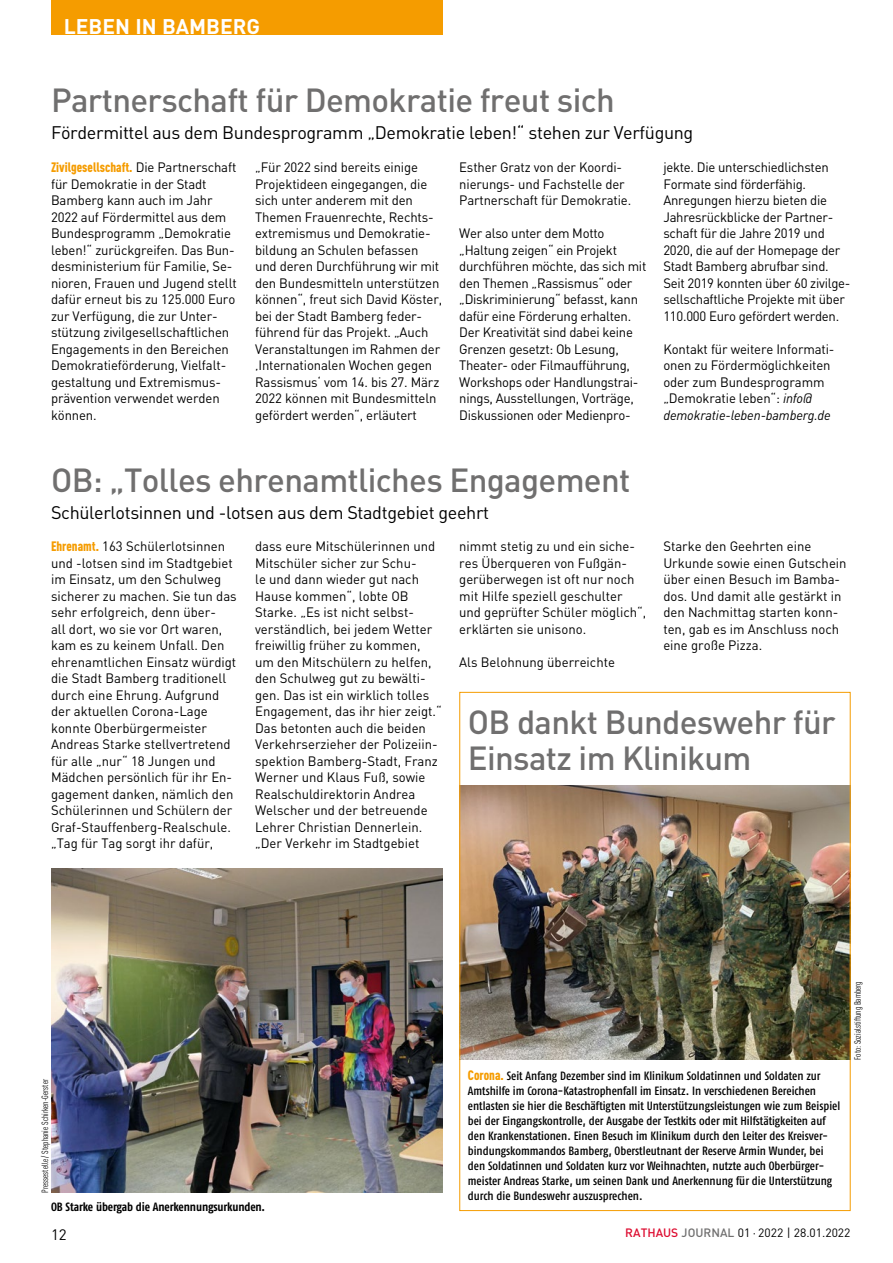
<style>
.page{position:relative;width:893px;height:1263px;background:#fff}
.page>*{position:absolute;margin:0;border:0;box-sizing:border-box;transform-origin:0 0}
.t1{font:500 33px/36px "DIN";letter-spacing:-.02em;color:#706f6f}
.t2{font:700 21px "DIN";color:#fff}
.t3{font:18px "DIN";letter-spacing:-.02em;color:#000}
.t4{font:15px "DIN";color:#000}
.t5{font:13.5px/16.5px "DIN";letter-spacing:-.01em;color:#000}
.t6{font:500 12px/15px "Fago Co";color:#000}
.t7{font:700 12px "Fago Co";letter-spacing:-.01em;color:#000}
.t8{font:12px "DIN";color:#000}
.t9{font:9px "DIN Cond";color:#000}
.s1{font-family:"DIN Cond";font-weight:900;color:#f59c00}
.s2{font-style:italic}
.s3{font-family:"DIN Cond";font-weight:900;font-size:13.5px;color:#f59c00}
.s4{font-weight:500;color:#dd0b2f}
.s5{font-weight:500;color:#706f6f}
</style>
<div class="page">
<div style="left:51px;top:0;width:391px;height:34px;background:#f59c00"></div>
<img style="left:51px;top:869px;width:391px;height:324px">
<img style="left:461px;top:786px;width:388px;height:274px">
<h2 class="t2" style="left:64px;top:12px;width:198px">LEBEN IN BAMBERG</h2>
<h3 class="t1" style="left:51px;top:81px;width:565px">Partnerschaft für Demokratie freut sich</h3>
<p class="t3" style="left:51px;top:122px;width:644px">Fördermittel aus dem Bundesprogramm „Demokratie leben!“ stehen zur Verfügung</p>
<p class="t5" style="left:51px;top:159px;width:187px"><span class="s1">Zivilgesellschaft.</span> Die Partnerschaft für Demokratie in der Stadt<br>Bamberg kann auch im Jahr<br>2022 auf Fördermittel aus dem<br>Bundesprogramm „Demokratie leben!“ zurückgreifen. Das Bun&shy;desministerium für Familie, Se&shy;nioren, Frauen und Jugend stellt dafür erneut bis zu 125.000 Euro zur Verfügung, die zur Unter&shy;stützung zivilgesellschaftlichen<br>Engagements in den Bereichen<br>Demokratieförderung, Vielfalt&shy;gestaltung und Extremismus&shy;prävention verwendet werden können.</p>
<p class="t5" style="left:255px;top:159px;width:189px">„Für 2022 sind bereits einige<br>Projektideen eingegangen, die sich unter anderem mit den<br>Themen Frauenrechte, Rechts&shy;extremismus und Demokratie&shy;bildung an Schulen befassen und deren Durchführung wir mit den Bundesmitteln unterstützen können“, freut sich David Köster, bei der Stadt Bamberg feder&shy;führend für das Projekt. „Auch<br>Veranstaltungen im Rahmen der ‚Internationalen Wochen gegen<br>Rassismus‘ vom 14. bis 27. März<br>2022 können mit Bundesmitteln gefördert werden“, erläutert</p>
<p class="t5" style="left:459px;top:159px;width:174px">Esther Gratz von der Koordi&shy;nierungs- und Fachstelle der<br>Partnerschaft für Demokratie.</p>
<p class="t5" style="left:459px;top:225px;width:189px">Wer also unter dem Motto „Haltung zeigen“ ein Projekt durchführen möchte, das sich mit den Themen „Rassismus“ oder „Diskriminierung“ befasst, kann dafür eine Förderung erhalten.<br>Der Kreativität sind dabei keine<br>Grenzen gesetzt: Ob Lesung,<br>Theater- oder Filmaufführung,<br>Workshops oder Handlungstrai&shy;nings, Ausstellungen, Vorträge,<br>Diskussionen oder Medienpro-</p>
<p class="t5" style="left:663px;top:159px;width:189px">jekte. Die unterschiedlichsten<br>Formate sind förderfähig.<br>Anregungen hierzu bieten die<br>Jahresrückblicke der Partner&shy;schaft für die Jahre 2019 und<br>2020, die auf der Homepage der<br>Stadt Bamberg abrufbar sind.<br>Seit 2019 konnten über 60 zivilge&shy;sellschaftliche Projekte mit über<br>110.000 Euro gefördert werden.</p>
<p class="t5" style="left:663px;top:340px;width:173px">Kontakt für weitere Informati&shy;onen zu Fördermöglichkeiten oder zum Bundesprogramm „Demokratie leben“: <span class="s2">info@ demokratie-leben-bamberg.de</span></p>
<h3 class="t1" style="left:51px;top:461px;width:581px">OB: „Tolles ehrenamtliches Engagement</h3>
<p class="t3" style="left:51px;top:501px;width:440px">Schülerlotsinnen und -lotsen aus dem Stadtgebiet geehrt</p>
<p class="t5" style="left:51px;top:538px;width:187px"><span class="s1">Ehrenamt.</span> 163 Schülerlotsinnen und -lotsen sind im Stadtgebiet im Einsatz, um den Schulweg sicherer zu machen. Sie tun das sehr erfolgreich, denn über-<br>all dort, wo sie vor Ort waren, kam es zu keinem Unfall. Den ehrenamtlichen Einsatz würdigt die Stadt Bamberg traditionell durch eine Ehrung. Aufgrund der aktuellen Corona-Lage konnte Oberbürgermeister<br>Andreas Starke stellvertretend für alle „nur“ 18 Jungen und<br>Mädchen persönlich für ihr En&shy;gagement danken, nämlich den<br>Schülerinnen und Schülern der<br>Graf-Stauffenberg-Realschule.</p>
<p class="t5" style="left:51px;top:835px;width:164px">„Tag für Tag sorgt ihr dafür,</p>
<p class="t5" style="left:663px;top:538px;width:185px">Starke den Geehrten eine<br>Urkunde sowie einen Gutschein über einen Besuch im Bamba&shy;dos. Und damit alle gestärkt in den Nachmittag starten konn&shy;ten, gab es im Anschluss noch eine große Pizza.</p>
<p class="t5" style="left:255px;top:538px;width:188px">dass eure Mitschülerinnen und<br>Mitschüler sicher zur Schu-<br>le und dann wieder gut nach<br>Hause kommen“, lobte OB<br>Starke. „Es ist nicht selbst&shy;verständlich, bei jedem Wetter freiwillig früher zu kommen, um den Mitschülern zu helfen, den Schulweg gut zu bewälti&shy;gen. Das ist ein wirklich tolles<br>Engagement, das ihr hier zeigt.“<br>Das betonten auch die beiden<br>Verkehrserzieher der Polizeiin&shy;spektion Bamberg-Stadt, Franz<br>Werner und Klaus Fuß, sowie<br>Realschuldirektorin Andrea<br>Welscher und der betreuende<br>Lehrer Christian Dennerlein. „Der Verkehr im Stadtgebiet</p>
<p class="t5" style="left:459px;top:538px;width:189px">nimmt stetig zu und ein siche&shy;res Überqueren von Fußgän&shy;gerüberwegen ist oft nur noch mit Hilfe speziell geschulter und geprüfter Schüler möglich“, erklärten sie unisono.</p>
<p class="t5" style="left:459px;top:653px;width:157px">Als Belohnung überreichte</p>
<h3 class="t1" style="left:468px;top:703px;width:369px">OB dankt Bundeswehr für<br>Einsatz im Klinikum</h3>
<p class="t9" style="left:40px;top:1193px;width:115px;rotate:-90deg">Pressestelle / Stephanie Schirken-Gerster</p>
<p class="t7" style="left:51px;top:1200px;width:216px">OB Starke übergab die Anerkennungsurkunden.</p>
<p class="t6" style="left:468px;top:1068px;width:374px"><span class="s3">Corona.</span> Seit Anfang Dezember sind im Klinikum Soldatinnen und Soldaten zur Amtshilfe im Corona-Katastrophenfall im Einsatz. In verschiedenen Bereichen entlasten sie hier die Beschäftigten mit Unterstützungsleistungen wie zum Beispiel bei der Eingangskontrolle, der Ausgabe der Testkits oder mit Hilfstätigkeiten auf den Krankenstationen. Einen Besuch im Klinikum durch den Leiter des Kreisver&shy;bindungskommandos Bamberg, Oberstleutnant der Reserve Armin Wunder, bei den Soldatinnen und Soldaten kurz vor Weihnachten, nutzte auch Oberbürger&shy;meister Andreas Starke, um seinen Dank und Anerkennung für die Unterstützung durch die Bundeswehr auszusprechen.</p>
<p class="t9" style="left:852px;top:1060px;width:80px;rotate:-90deg">Foto: Sozialstiftung Bamberg</p>
<p class="t4" style="left:51px;top:1225px;width:17px">12</p>
<p class="t8" style="left:625px;top:1225px;width:227px"><span class="s4">RATHAUS</span> <span class="s5">JOURNAL</span> 01 · 2022 | 28.01.2022</p>
</div>
